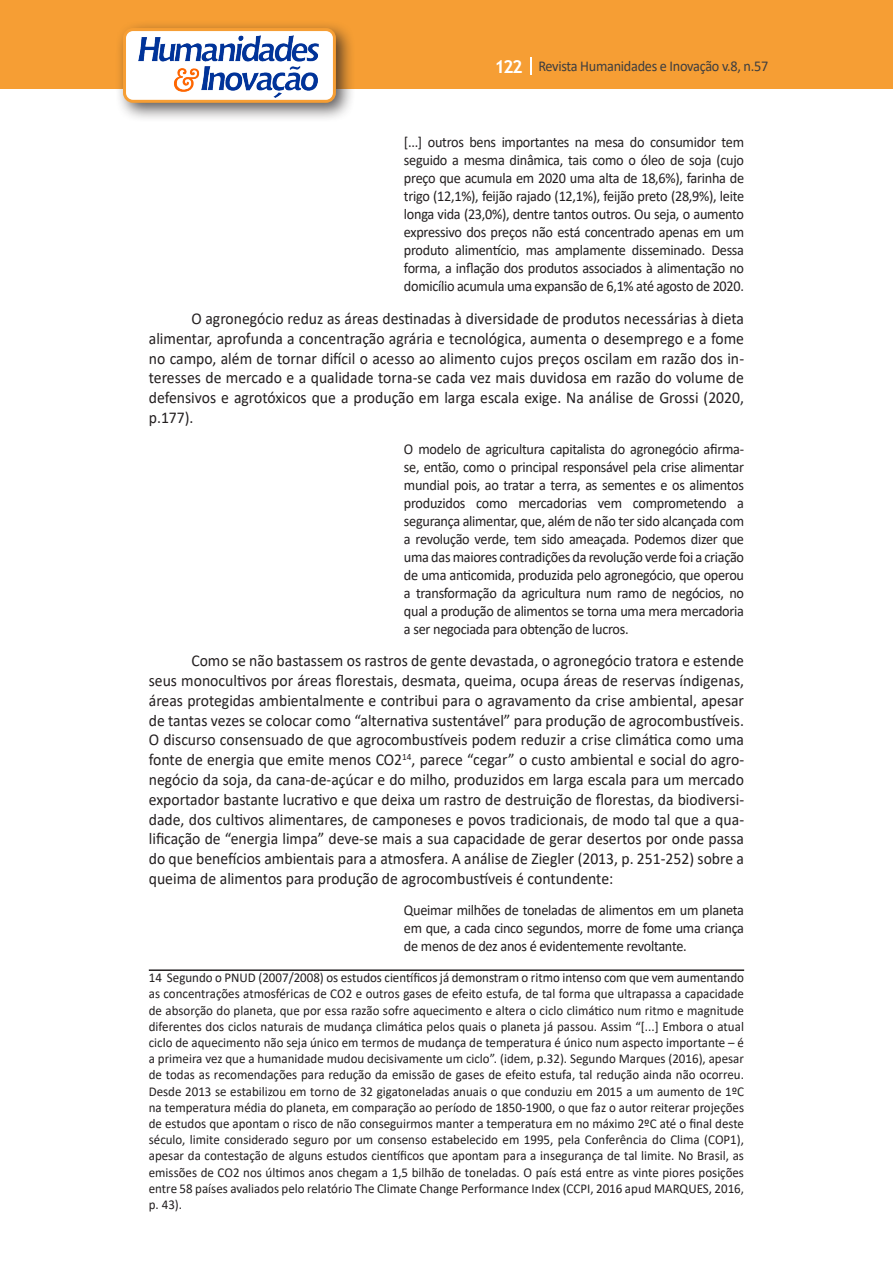
<style>
.page{position:relative;width:893px;height:1263px;background:#fff}
.page>*{position:absolute;margin:0;border:0;box-sizing:border-box;transform-origin:0 0}
.Texto{font:16.5px/19.8px "Calibri";color:#231f20;text-align:justify;scale:.95 1}
.citacao{font:15px/18px "Calibri";letter-spacing:-.02em;color:#231f20;text-align:justify;scale:.95 1}
.t1{font:15px "Calibri";letter-spacing:-.02em;color:#3e3e3f;scale:.95 1}
.Rodapé{font:13.5px/16.2px "Calibri";color:#231f20;text-align:justify;scale:.96 1}
.s1{font-family:"Trebuchet MS";font-weight:700;font-size:18px;color:#fff}
</style>
<div class="page">
<div style="left:0;top:0;width:893px;height:88px;background:#f69e34"></div>
<svg style="left:530px;top:57px;width:2px;height:18px"></svg>
<div style="left:115px;top:20px;width:241px;height:103px;background:#231f20;opacity:.75"></div>
<div style="left:125px;top:30px;width:209px;height:71px;background:#fff;border-radius:9px"></div>
<img style="left:138px;top:35px;width:181px;height:62px">
<div style="left:123px;top:28px;width:213px;height:75px;border:3px solid #f69e34;border-radius:9px"></div>
<hr style="left:149px;top:969px;width:595px;height:2px;background:#231f20">
<p class="t1" style="left:495px;top:56px;width:290px"><span class="s1">122</span> Revista Humanidades e Inovação v.8, n.57</p>
<p class="citacao" style="left:404px;top:133px;width:360px">[...] outros bens importantes na mesa do consumidor tem seguido a mesma dinâmica, tais como o óleo de soja (cujo preço que acumula em 2020 uma alta de 18,6%), farinha de trigo (12,1%), feijão rajado (12,1%), feijão preto (28,9%), leite longa vida (23,0%), dentre tantos outros. Ou seja, o aumento expressivo dos preços não está concentrado apenas em um produto alimentício, mas amplamente disseminado. Dessa forma, a inflação dos produtos associados à alimentação no domicílio acumula uma expansão de 6,1% até agosto de 2020.</p>
<p class="Texto" style="left:149px;top:308px;width:628px;text-indent:43px">O agronegócio reduz as áreas destinadas à diversidade de produtos necessárias à dieta alimentar, aprofunda a concentração agrária e tecnológica, aumenta o desemprego e a fome no campo, além de tornar difícil o acesso ao alimento cujos preços oscilam em razão dos in&shy;teresses de mercado e a qualidade torna-se cada vez mais duvidosa em razão do volume de defensivos e agrotóxicos que a produção em larga escala exige. Na análise de Grossi (2020, p.177).</p>
<p class="citacao" style="left:404px;top:439px;width:360px">O modelo de agricultura capitalista do agronegócio afirma&shy;se, então, como o principal responsável pela crise alimentar mundial pois, ao tratar a terra, as sementes e os alimentos produzidos como mercadorias vem comprometendo a segurança alimentar, que, além de não ter sido alcançada com a revolução verde, tem sido ameaçada. Podemos dizer que uma das maiores contradições da revolução verde foi a criação de uma anticomida, produzida pelo agronegócio, que operou a transformação da agricultura num ramo de negócios, no qual a produção de alimentos se torna uma mera mercadoria a ser negociada para obtenção de lucros.</p>
<p class="Texto" style="left:149px;top:650px;width:628px;text-indent:43px">Como se não bastassem os rastros de gente devastada, o agronegócio tratora e estende seus monocultivos por áreas florestais, desmata, queima, ocupa áreas de reservas índigenas, áreas protegidas ambientalmente e contribui para o agravamento da crise ambiental, apesar de tantas vezes se colocar como “alternativa sustentável” para produção de agrocombustíveis.<br>O discurso consensuado de que agrocombustíveis podem reduzir a crise climática como uma fonte de energia que emite menos CO2<sup>14</sup>, parece “cegar” o custo ambiental e social do agro&shy;negócio da soja, da cana-de-açúcar e do milho, produzidos em larga escala para um mercado exportador bastante lucrativo e que deixa um rastro de destruição de florestas, da biodiversi&shy;dade, dos cultivos alimentares, de camponeses e povos tradicionais, de modo tal que a qua&shy;lificação de “energia limpa” deve-se mais a sua capacidade de gerar desertos por onde passa do que benefícios ambientais para a atmosfera. A análise de Ziegler (2013, p. 251-252) sobre a queima de alimentos para produção de agrocombustíveis é contundente:</p>
<p class="citacao" style="left:404px;top:900px;width:360px">Queimar milhões de toneladas de alimentos em um planeta em que, a cada cinco segundos, morre de fome uma criança de menos de dez anos é evidentemente revoltante.</p>
<p class="Rodapé" style="left:149px;top:969px;width:622px">14 Segundo o PNUD (2007/2008) os estudos científicos já demonstram o ritmo intenso com que vem aumentando as concentrações atmosféricas de CO2 e outros gases de efeito estufa, de tal forma que ultrapassa a capacidade de absorção do planeta, que por essa razão sofre aquecimento e altera o ciclo climático num ritmo e magnitude diferentes dos ciclos naturais de mudança climática pelos quais o planeta já passou. Assim “[...] Embora o atual ciclo de aquecimento não seja único em termos de mudança de temperatura é único num aspecto importante – é a primeira vez que a humanidade mudou decisivamente um ciclo”. (idem, p.32). Segundo Marques (2016), apesar de todas as recomendações para redução da emissão de gases de efeito estufa, tal redução ainda não ocorreu.<br>Desde 2013 se estabilizou em torno de 32 gigatoneladas anuais o que conduziu em 2015 a um aumento de 1ºC na temperatura média do planeta, em comparação ao período de 1850-1900, o que faz o autor reiterar projeções de estudos que apontam o risco de não conseguirmos manter a temperatura em no máximo 2ºC até o final deste século, limite considerado seguro por um consenso estabelecido em 1995, pela Conferência do Clima (COP1), apesar da contestação de alguns estudos científicos que apontam para a insegurança de tal limite. No Brasil, as emissões de CO2 nos últimos anos chegam a 1,5 bilhão de toneladas. O país está entre as vinte piores posições entre 58 países avaliados pelo relatório The Climate Change Performance Index (CCPI, 2016 apud MARQUES, 2016, p. 43).</p>
</div>
